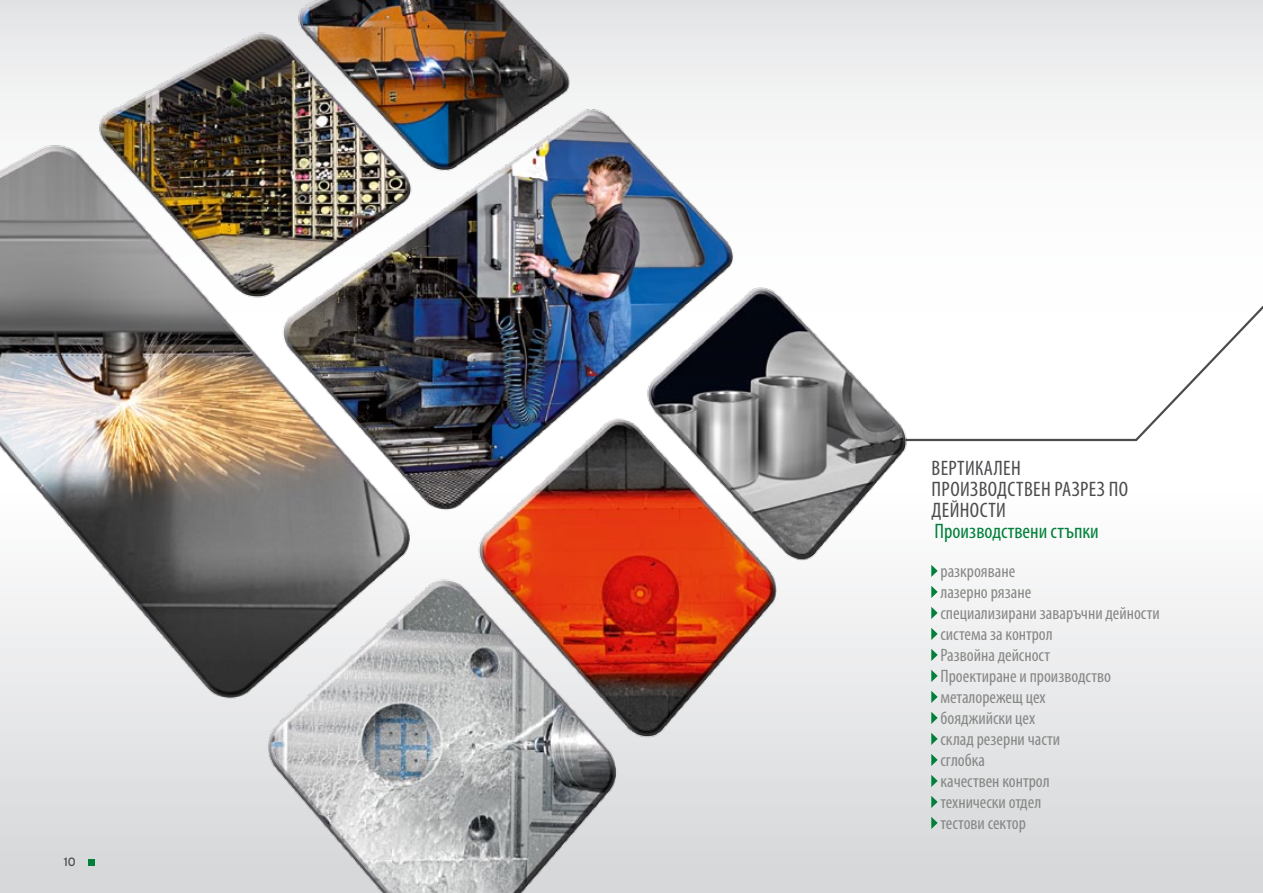
<style>
.page{position:relative;width:1263px;height:893px;background:#fff}
.page>*{position:absolute;margin:0;border:0;box-sizing:border-box;transform-origin:0 0}
.t1{font:condensed 21px "Myriad Pro";letter-spacing:.02em;color:#4e4b4f}
.t2{font:condensed 21px "Myriad Pro";color:#00803a}
.t3{font:condensed 18px/21px "Myriad Pro";color:#878786}
.t4{font:12px "Interstate";color:#4e4b4f}
</style>
<div class="page">
<svg style="left:921px;top:0;width:342px;height:893px"></svg>
<svg style="left:921px;top:135px;width:342px;height:307px"></svg>
<img style="left:0;top:0;width:921px;height:893px">
<div style="left:88px;top:859px;width:6px;height:7px;background:#00803a"></div>
<svg style="left:931px;top:565px;width:7px;height:12px"></svg>
<svg style="left:931px;top:586px;width:7px;height:12px"></svg>
<svg style="left:931px;top:607px;width:7px;height:12px"></svg>
<svg style="left:931px;top:628px;width:7px;height:12px"></svg>
<svg style="left:931px;top:649px;width:7px;height:12px"></svg>
<svg style="left:931px;top:670px;width:7px;height:12px"></svg>
<svg style="left:931px;top:691px;width:7px;height:12px"></svg>
<svg style="left:931px;top:712px;width:7px;height:12px"></svg>
<svg style="left:931px;top:733px;width:7px;height:12px"></svg>
<svg style="left:931px;top:754px;width:7px;height:12px"></svg>
<svg style="left:931px;top:775px;width:7px;height:12px"></svg>
<svg style="left:931px;top:796px;width:7px;height:12px"></svg>
<svg style="left:931px;top:817px;width:7px;height:12px"></svg>
<p class="t4" style="left:64px;top:855px;width:14px">10</p>
<p class="t1" style="left:931px;top:455px;width:27px">Вертика</p>
<p class="t1" style="left:994px;top:455px;width:26px">лен</p>
<p class="t1" style="left:931px;top:476px;width:10px">прои</p>
<p class="t1" style="left:970px;top:476px;width:149px">зводствен разрез по</p>
<p class="t1" style="left:931px;top:497px;width:39px">дейности</p>
<p class="t2" style="left:934px;top:518px;width:166px">Производствени стъпки</p>
<p class="t3" style="left:940px;top:560px;width:221px">разкрояване<br>лазерно рязане<br>специализирани заваръчни дейности система за контрол<br>Развойна дейсност<br>Проектиране и производство металорежещ цех<br>бояджийски цех<br>склад резерни части<br>сглобка<br>качествен контрол<br>технически отдел<br>тестови сектор</p>
</div>
